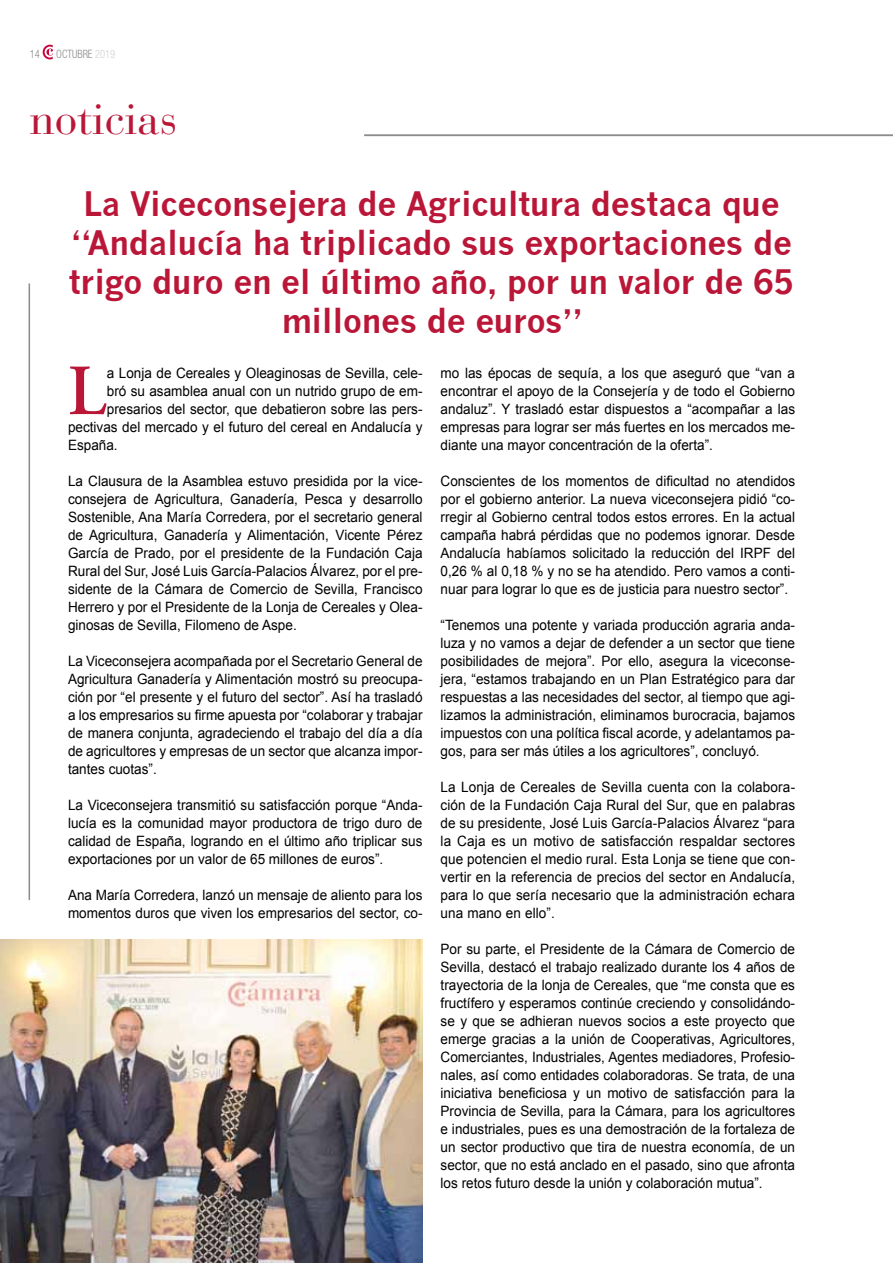
<style>
.page{position:relative;width:893px;height:1263px;background:#fff}
.page>*{position:absolute;margin:0;border:0;box-sizing:border-box;transform-origin:0 0}
.t1{font:600 71.85px "Adobe Garamond Pro";color:#ba1738;scale:.95 1}
.t2{font:45px "Bauer Bodoni";color:#ba1738}
.t3{font:700 33px/39px "News Gothic";letter-spacing:-.01em;color:#ba1738;text-align:center}
.t4{font:14.25px/18px "Arial";color:#000;text-align:justify;scale:.95 1}
.t5{font:300 condensed 11.55px "Helvetica Neue";color:#8a8b8c;scale:.91 1}
.s1{color:#d3d3d4}
</style>
<div class="page">
<svg style="left:43px;top:45px;width:10px;height:14px"></svg>
<hr style="left:29px;top:283px;width:1px;height:617px;background:#8a8b8c">
<hr style="left:364px;top:135px;width:529px;height:1px;background:#8a8b8c">
<img style="left:0;top:940px;width:423px;height:323px">
<p class="t5" style="left:30px;top:47px;width:13px">14</p>
<p class="t5" style="left:56px;top:47px;width:66px">OCTUBRE <span class="s1">2019</span></p>
<h2 class="t2" style="left:30px;top:101px;width:149px">noticias</h2>
<h3 class="t3" style="left:69px;top:188px;width:726px">la Viceconsejera de agricultura destaca que “andalucía ha triplicado sus exportaciones de trigo duro en el último año, por un valor de 65 millones de euros”</h3>
<h1 class="t1" style="left:68px;top:347px;width:42px">L</h1>
<p class="t4" style="left:107px;top:365px;width:334px">a Lonja de Cereales y Oleaginosas de Sevilla, cele-</p>
<p class="t4" style="left:107px;top:383px;width:334px">bró su asamblea anual con un nutrido grupo de em-</p>
<p class="t4" style="left:107px;top:401px;width:334px">presarios del sector, que debatieron sobre las pers-</p>
<p class="t4" style="left:68px;top:419px;width:375px">pectivas del mercado y el futuro del cereal en Andalucía y</p>
<p class="t4" style="left:68px;top:437px;width:54px">España.</p>
<p class="t4" style="left:68px;top:473px;width:375px">La Clausura de la Asamblea estuvo presidida por la vice&shy;consejera de Agricultura, Ganadería, Pesca y desarrollo Sostenible, Ana María Corredera, por el secretario general de Agricultura, Ganadería y Alimentación, Vicente Pérez García de Prado, por el presidente de la Fundación Caja Rural del Sur, José Luis García-Palacios Álvarez, por el pre&shy;sidente de la Cámara de Comercio de Sevilla, Francisco Herrero y por el Presidente de la Lonja de Cereales y Olea&shy;ginosas de Sevilla, Filomeno de Aspe.</p>
<p class="t4" style="left:68px;top:653px;width:375px">La Viceconsejera acompañada por el Secretario General de Agricultura Ganadería y Alimentación mostró su preocupa&shy;ción por “el presente y el futuro del sector”. Así ha trasladó a los empresarios su firme apuesta por “colaborar y trabajar de manera conjunta, agradeciendo el trabajo del día a día de agricultores y empresas de un sector que alcanza impor&shy;tantes cuotas”.</p>
<p class="t4" style="left:68px;top:797px;width:375px">La Viceconsejera transmitió su satisfacción porque “Anda&shy;lucía es la comunidad mayor productora de trigo duro de calidad de España, logrando en el último año triplicar sus exportaciones por un valor de 65 millones de euros”.</p>
<p class="t4" style="left:68px;top:887px;width:375px">Ana María Corredera, lanzó un mensaje de aliento para los momentos duros que viven los empresarios del sector, co-</p>
<p class="t4" style="left:441px;top:365px;width:375px">mo las épocas de sequía, a los que aseguró que “van a encontrar el apoyo de la Consejería y de todo el Gobierno andaluz”. Y trasladó estar dispuestos a “acompañar a las empresas para lograr ser más fuertes en los mercados me&shy;diante una mayor concentración de la oferta”.</p>
<p class="t4" style="left:441px;top:472px;width:375px">Conscientes de los momentos de dificultad no atendidos por el gobierno anterior. La nueva viceconsejera pidió “co&shy;rregir al Gobierno central todos estos errores. En la actual campaña habrá pérdidas que no podemos ignorar. Desde Andalucía habíamos solicitado la reducción del IRPF del 0,26 % al 0,18 % y no se ha atendido. Pero vamos a conti&shy;nuar para lograr lo que es de justicia para nuestro sector”.</p>
<p class="t4" style="left:441px;top:617px;width:375px">“Tenemos una potente y variada producción agraria anda&shy;luza y no vamos a dejar de defender a un sector que tiene posibilidades de mejora”. Por ello, asegura la viceconse&shy;jera, “estamos trabajando en un Plan Estratégico para dar respuestas a las necesidades del sector, al tiempo que agi&shy;lizamos la administración, eliminamos burocracia, bajamos impuestos con una política fiscal acorde, y adelantamos pa&shy;gos, para ser más útiles a los agricultores”, concluyó.</p>
<p class="t4" style="left:441px;top:779px;width:375px">La Lonja de Cereales de Sevilla cuenta con la colabora&shy;ción de la Fundación Caja Rural del Sur, que en palabras de su presidente, José Luis García-Palacios Álvarez “para la Caja es un motivo de satisfacción respaldar sectores que potencien el medio rural. Esta Lonja se tiene que con&shy;vertir en la referencia de precios del sector en Andalucía, para lo que sería necesario que la administración echara una mano en ello”.</p>
<p class="t4" style="left:441px;top:941px;width:375px">Por su parte, el Presidente de la Cámara de Comercio de Sevilla, destacó el trabajo realizado durante los 4 años de trayectoria de la lonja de Cereales, que “me consta que es fructífero y esperamos continúe creciendo y consolidándo&shy;se y que se adhieran nuevos socios a este proyecto que emerge gracias a la unión de Cooperativas, Agricultores, Comerciantes, Industriales, Agentes mediadores, Profesio&shy;nales, así como entidades colaboradoras. Se trata, de una iniciativa beneficiosa y un motivo de satisfacción para la Provincia de Sevilla, para la Cámara, para los agricultores e industriales, pues es una demostración de la fortaleza de un sector productivo que tira de nuestra economía, de un sector, que no está anclado en el pasado, sino que afronta los retos futuro desde la unión y colaboración mutua”.</p>
</div>
